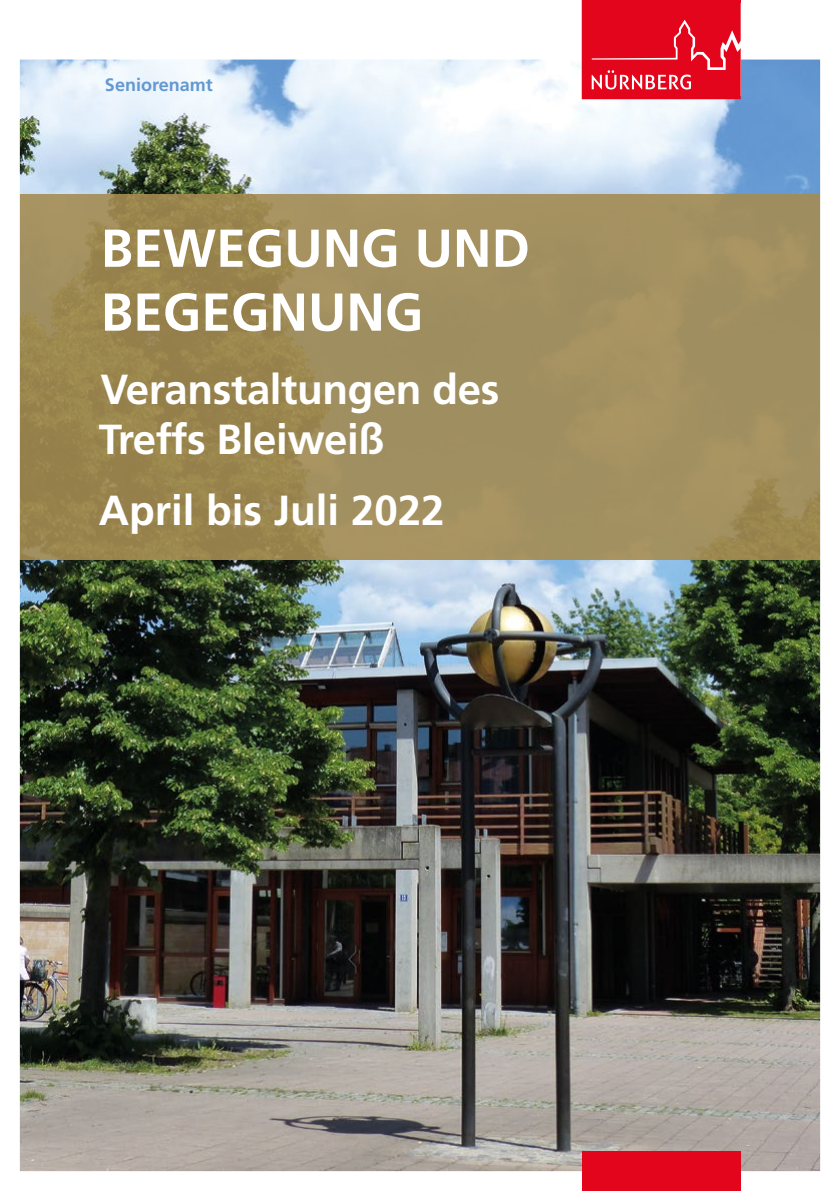
<style>
.page{position:relative;width:840px;height:1191px;background:#fff}
.page>*{position:absolute;margin:0;border:0;box-sizing:border-box;transform-origin:0 0}
.t1{font:700 53.2px/63.8px "Frutiger";color:#fff}
.t2{font:700 42px/50.4px "Frutiger";letter-spacing:-.01em;color:#fff}
.t3{font:700 18px "Frutiger";color:#6398d0}
</style>
<div class="page">
<img style="left:19px;top:0;width:802px;height:1191px">
<div style="left:581px;top:1151px;width:159px;height:40px;background:#e3051b"></div>
<svg style="left:581px;top:0;width:159px;height:99px;background:#e51c2f"></svg>
<p class="t3" style="left:105px;top:74px;width:109px">Seniorenamt</p>
<p class="t1" style="left:101px;top:217px;width:430px">BEWEGUNG UND<br>BEGEGNUNG</p>
<p class="t2" style="left:99px;top:364px;width:402px">Veranstaltungen des<br>Treffs Bleiweiß</p>
<p class="t2" style="left:99px;top:485px;width:347px">April bis Juli 2022</p>
</div>
